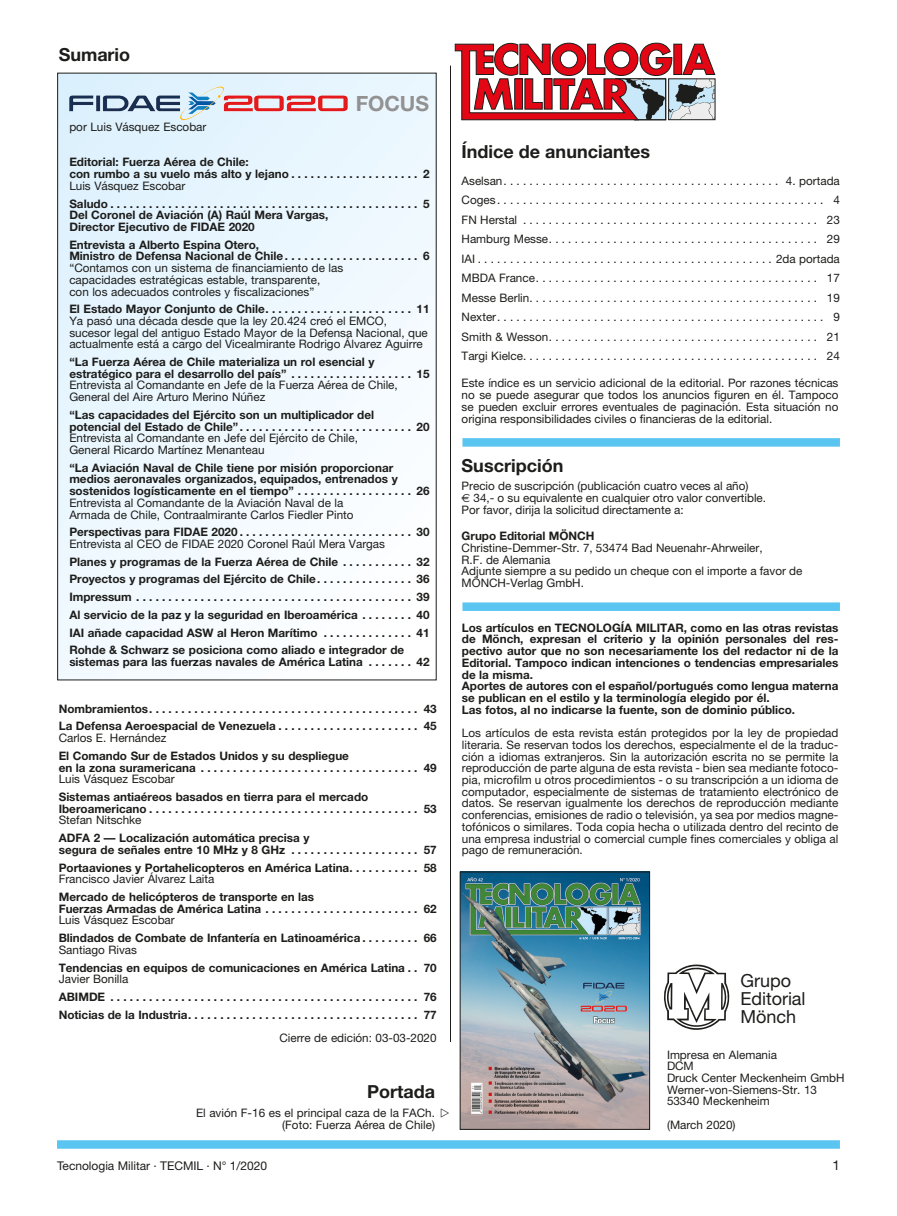
<style>
.page{position:relative;width:897px;height:1216px;background:#fff}
.page>*{position:absolute;margin:0;border:0;box-sizing:border-box;transform-origin:0 0}
.t1{font:700 21px "Helvetica Neue";color:#939292}
.t2{font:700 18px "Helvetica Neue";color:#1d1d1b}
.t3{font:18px/18px "Helvetica Neue";color:#1d1d1b}
.t4{font:13.5px "Helvetica Neue";color:#1d1d1b}
.t5{font:12px "Helvetica Neue";color:#1d1d1b}
.t6{font:11.7px/11.7px "Helvetica Neue";color:#1d1d1b}
.t7{font:700 11.7px/11.7px "Helvetica Neue";color:#1d1d1b}
.t8{font:11.7px "European Pi Three";color:#1d1d1b}
.s1{font-family:"Euro Sans"}
</style>
<div class="page">
<div style="left:58px;top:73px;width:378px;height:607px;background:linear-gradient(to right,#eaf6fe,#f8fcff)"></div>
<img style="left:60px;top:75px;width:298px;height:177px">
<svg style="left:455px;top:43px;width:260px;height:77px"></svg>
<hr style="left:450px;top:66px;width:1px;height:975px;background:#1d1d1b">
<div style="left:57px;top:1140px;width:782px;height:8px;background:#5bc5f2"></div>
<div style="left:462px;top:438px;width:377px;height:8px;background:#5bc5f2"></div>
<div style="left:462px;top:602px;width:377px;height:9px;background:#5bc5f2"></div>
<svg style="left:664px;top:964px;width:65px;height:65px"></svg>
<img style="left:462px;top:873px;width:185px;height:254px">
<div style="left:460px;top:871px;width:189px;height:258px;border:1px solid #1d1d1b"></div>
<h2 class="t2" style="left:59px;top:43px;width:73px">Sumario</h2>
<h1 class="t1" style="left:355px;top:91px;width:75px">FOCUS</h1>
<p class="t6" style="left:69px;top:121px;width:138px">por Luis Vásquez Escobar</p>
<p class="t7" style="left:69px;top:156px;width:361px">Editorial: Fuerza Aérea de Chile:<br>con rumbo a su vuelo más alto y lejano . . . . . . . . . . . . . . . . . . . 2</p>
<p class="t6" style="left:69px;top:180px;width:117px">Luis Vásquez Escobar</p>
<p class="t7" style="left:69px;top:197px;width:361px">Saludo . . . . . . . . . . . . . . . . . . . . . . . . . . . . . . . . . . . . . . . . . . . . . . . 5<br>Del Coronel de Aviación (A) Raúl Mera Vargas,<br>Director Ejecutivo de FIDAE 2020</p>
<p class="t7" style="left:69px;top:238px;width:361px">Entrevista a Alberto Espina Otero,<br>Ministro de Defensa Nacional de Chile . . . . . . . . . . . . . . . . . . . . 6</p>
<p class="t6" style="left:69px;top:262px;width:275px">“Contamos con un sistema de financiamiento de las capacidades estratégicas estable, transparente,<br>con los adecuados controles y fiscalizaciones”</p>
<p class="t7" style="left:69px;top:303px;width:361px">El Estado Mayor Conjunto de Chile . . . . . . . . . . . . . . . . . . . . . . 11</p>
<p class="t6" style="left:69px;top:315px;width:360px">Ya pasó una década desde que la ley 20.424 creó el EMCO, sucesor legal del antiguo Estado Mayor de la Defensa Nacional, que actualmente está a cargo del Vicealmirante Rodrigo Álvarez Aguirre</p>
<p class="t7" style="left:69px;top:356px;width:361px">“La Fuerza Aérea de Chile materializa un rol esencial y estratégico para el desarrollo del país” . . . . . . . . . . . . . . . . . . 15</p>
<p class="t6" style="left:69px;top:379px;width:330px">Entrevista al Comandante en Jefe de la Fuerza Aérea de Chile,<br>General del Aire Arturo Merino Núñez</p>
<p class="t7" style="left:69px;top:408px;width:361px">“Las capacidades del Ejército son un multiplicador del<br>potencial del Estado de Chile” . . . . . . . . . . . . . . . . . . . . . . . . . . 20</p>
<p class="t6" style="left:69px;top:432px;width:290px">Entrevista al Comandante en Jefe del Ejército de Chile,<br>General Ricardo Martínez Menanteau</p>
<p class="t7" style="left:69px;top:461px;width:361px">“La Aviación Naval de Chile tiene por misión proporcionar medios aeronavales organizados, equipados, entrenados y sostenidos logísticamente en el tiempo” . . . . . . . . . . . . . . . . . 26</p>
<p class="t6" style="left:69px;top:496px;width:285px">Entrevista al Comandante de la Aviación Naval de la<br>Armada de Chile, Contraalmirante Carlos Fiedler Pinto</p>
<p class="t7" style="left:69px;top:526px;width:361px">Perspectivas para FIDAE 2020 . . . . . . . . . . . . . . . . . . . . . . . . . . 30</p>
<p class="t6" style="left:69px;top:537px;width:317px">Entrevista al CEO de FIDAE 2020 Coronel Raúl Mera Vargas</p>
<p class="t7" style="left:69px;top:552px;width:361px;line-height:17.7px;text-align:justify">Planes y programas de la Fuerza Aérea de Chile . . . . . . . . . . 32<br>Proyectos y programas del Ejército de Chile . . . . . . . . . . . . . . 36<br>Impressum . . . . . . . . . . . . . . . . . . . . . . . . . . . . . . . . . . . . . . . . . . 39<br>Al servicio de la paz y la seguridad en Iberoamérica . . . . . . . 40<br>IAI añade capacidad ASW al Heron Marítimo . . . . . . . . . . . . . 41<br>Rohde &amp; Schwarz se posiciona como aliado e integrador de</p>
<p class="t7" style="left:69px;top:655px;width:361px">sistemas para las fuerzas navales de América Latina . . . . . . 42</p>
<p class="t7" style="left:59px;top:699px;width:379px;line-height:17.7px">Nombramientos . . . . . . . . . . . . . . . . . . . . . . . . . . . . . . . . . . . . . . . . . 43<br>La Defensa Aeroespacial de Venezuela . . . . . . . . . . . . . . . . . . . . . 45</p>
<p class="t6" style="left:59px;top:732px;width:109px">Carlos E. Hernández</p>
<p class="t7" style="left:59px;top:749px;width:379px">El Comando Sur de Estados Unidos y su despliegue<br>en la zona suramericana . . . . . . . . . . . . . . . . . . . . . . . . . . . . . . . . . 49</p>
<p class="t6" style="left:59px;top:773px;width:117px">Luis Vásquez Escobar</p>
<p class="t7" style="left:59px;top:790px;width:379px">Sistemas antiaéreos basados en tierra para el mercado<br>Iberoamericano . . . . . . . . . . . . . . . . . . . . . . . . . . . . . . . . . . . . . . . . . 53</p>
<p class="t6" style="left:59px;top:814px;width:84px">Stefan Nitschke</p>
<p class="t7" style="left:59px;top:831px;width:379px">ADFA 2 — Localización automática precisa y<br>segura de señales entre 10 MHz y 8 GHz . . . . . . . . . . . . . . . . . . . 57</p>
<p class="t7" style="left:59px;top:861px;width:379px">Portaaviones y Portahelicopteros en América Latina . . . . . . . . . . 58</p>
<p class="t6" style="left:59px;top:873px;width:157px">Francisco Javier Álvarez Laita</p>
<p class="t7" style="left:59px;top:890px;width:379px">Mercado de helicópteros de transporte en las<br>Fuerzas Armadas de América Latina . . . . . . . . . . . . . . . . . . . . . . . 62</p>
<p class="t6" style="left:59px;top:914px;width:117px">Luis Vásquez Escobar</p>
<p class="t7" style="left:59px;top:931px;width:379px">Blindados de Combate de Infantería en Latinoamérica . . . . . . . . 66</p>
<p class="t6" style="left:59px;top:943px;width:80px">Santiago Rivas</p>
<p class="t7" style="left:59px;top:961px;width:379px">Tendencias en equipos de comunicaciones en América Latina . 70</p>
<p class="t6" style="left:59px;top:972px;width:71px">Javier Bonilla</p>
<p class="t7" style="left:59px;top:987px;width:379px;line-height:17.7px">ABIMDE . . . . . . . . . . . . . . . . . . . . . . . . . . . . . . . . . . . . . . . . . . . . . . . 76<br>Noticias de la Industria . . . . . . . . . . . . . . . . . . . . . . . . . . . . . . . . . . . 77</p>
<p class="t6" style="left:279px;top:1031px;width:159px">Cierre de edición: 03-03-2020</p>
<h2 class="t2" style="left:367px;top:1080px;width:70px">Portada</h2>
<p class="t6" style="left:196px;top:1107px;width:240px;text-align:right">El avión F-16 es el principal caza de la FACh. (Foto: Fuerza Aérea de Chile)</p>
<p class="t8" style="left:440px;top:1104px;width:11px">e</p>
<p class="t5" style="left:57px;top:1157px;width:211px">Tecnologia Militar · TECMIL · N° 1/2020</p>
<h2 class="t2" style="left:461px;top:140px;width:190px">Índice de anunciantes</h2>
<p class="t6" style="left:461px;top:170px;width:380px;line-height:19.5px;text-align:justify">Aselsan . . . . . . . . . . . . . . . . . . . . . . . . . . . . . . . . . . . . . . . . . . . 4. portada Coges . . . . . . . . . . . . . . . . . . . . . . . . . . . . . . . . . . . . . . . . . . . . . . . . . . . 4<br>FN Herstal . . . . . . . . . . . . . . . . . . . . . . . . . . . . . . . . . . . . . . . . . . . . . . 23<br>Hamburg Messe . . . . . . . . . . . . . . . . . . . . . . . . . . . . . . . . . . . . . . . . . . 29<br>IAI . . . . . . . . . . . . . . . . . . . . . . . . . . . . . . . . . . . . . . . . . . . . . 2da portada MBDA France . . . . . . . . . . . . . . . . . . . . . . . . . . . . . . . . . . . . . . . . . . . . 17<br>Messe Berlin . . . . . . . . . . . . . . . . . . . . . . . . . . . . . . . . . . . . . . . . . . . . . 19<br>Nexter . . . . . . . . . . . . . . . . . . . . . . . . . . . . . . . . . . . . . . . . . . . . . . . . . . . 9<br>Smith &amp; Wesson . . . . . . . . . . . . . . . . . . . . . . . . . . . . . . . . . . . . . . . . . . 21<br>Targi Kielce . . . . . . . . . . . . . . . . . . . . . . . . . . . . . . . . . . . . . . . . . . . . . . 24</p>
<p class="t6" style="left:461px;top:377px;width:378px;text-align:justify">Este índice es un servicio adicional de la editorial. Por razones técnicas no se puede asegurar que todos los anuncios figuren en él. Tampoco se pueden excluir errores eventuales de paginación. Esta situación no origina responsibilidades civiles o financieras de la editorial.</p>
<h2 class="t2" style="left:461px;top:454px;width:103px">Suscripción</h2>
<p class="t6" style="left:461px;top:480px;width:304px">Precio de suscripción (publicación cuatro veces al año)<br><span class="s1">E</span> 34,- o su equivalente en cualquier otro valor convertible.<br>Por favor, dirija la solicitud directamente a:</p>
<p class="t7" style="left:461px;top:530px;width:134px">Grupo Editorial MÖNCH</p>
<p class="t6" style="left:461px;top:541px;width:342px">Christine-Demmer-Str. 7, 53474 Bad Neuenahr-Ahrweiler,<br>R. F. de Alemania<br>Adjunte siempre a su pedido un cheque con el importe a favor de MÖNCH-Verlag GmbH.</p>
<p class="t7" style="left:462px;top:621px;width:378px">Los artículos en TECNOLOGÍA MILITAR, como en las otras revistas de Mönch, expresan el criterio y la opinión personales del res&shy;pectivo autor que no son necesariamente los del redactor ni de la Editorial. Tampoco indican intenciones o tendencias empresariales de la misma.<br>Aportes de autores con el español/portugués como lengua materna se publican en el estilo y la terminología elegido por él.<br>Las fotos, al no indicarse la fuente, son de dominio público.</p>
<p class="t6" style="left:462px;top:727px;width:378px;text-align:justify">Los artículos de esta revista están protegidos por la ley de propiedad literaria. Se reservan todos los derechos, especialmente el de la traduc&shy;ción a idiomas extranjeros. Sin la autorización escrita no se permite la reproducción de parte alguna de esta revista - bien sea mediante fotoco&shy;pia, microfilm u otros procedimientos - o su transcripción a un idioma de computador, especialmente de sistemas de tratamiento electrónico de datos. Se reservan igualmente los derechos de reproducción mediante conferencias, emisiones de radio o televisión, ya sea por medios magne&shy;tofónicos o similares. Toda copia hecha o utilizada dentro del recinto de una empresa industrial o comercial cumple fines comerciales y obliga al pago de remuneración.</p>
<h2 class="t3" style="left:740px;top:970px;width:67px">Grupo<br>Editorial<br>Mönch</h2>
<p class="t6" style="left:667px;top:1048px;width:179px">Impresa en Alemania<br>DCM<br>Druck Center Meckenheim GmbH<br>Werner-von-Siemens-Str. 13<br>53340 Meckenheim</p>
<p class="t6" style="left:667px;top:1118px;width:70px">(March 2020)</p>
<p class="t4" style="left:832px;top:1156px;width:9px">1</p>
</div>
